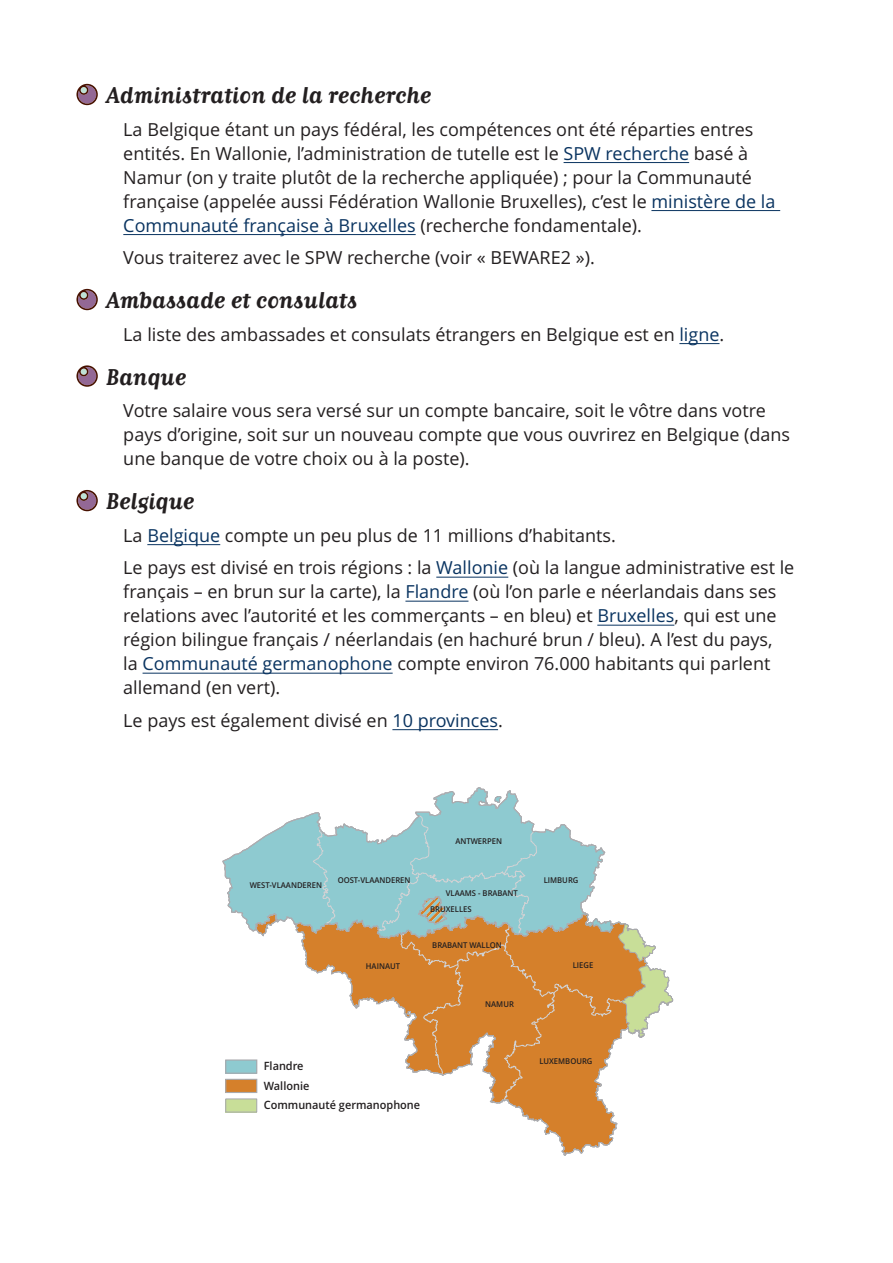
<style>
.page{position:relative;width:893px;height:1263px;background:#fff}
.page>*{position:absolute;margin:0;border:0;box-sizing:border-box;transform-origin:0 0}
.t1{font:700 22.5px "Matrix II Script";color:#231f20}
.t2{font:18px/24px "Open Sans";color:#231f20}
.t3{font:600 11.4px "Open Sans";color:#231f20;scale:.96 1}
.t4{font:600 7.95px/16.5px "Open Sans";color:#231f20;scale:.96 1}
.s1{color:#093360}
</style>
<div class="page">
<hr style="left:564px;top:162px;width:125px;height:1px;background:#093360">
<hr style="left:651px;top:210px;width:129px;height:1px;background:#093360">
<hr style="left:123px;top:234px;width:293px;height:1px;background:#093360">
<hr style="left:679px;top:343px;width:40px;height:1px;background:#093360">
<hr style="left:147px;top:544px;width:73px;height:1px;background:#093360">
<hr style="left:436px;top:577px;width:72px;height:1px;background:#093360">
<hr style="left:405px;top:601px;width:63px;height:1px;background:#093360">
<hr style="left:597px;top:625px;width:77px;height:1px;background:#093360">
<hr style="left:143px;top:673px;width:250px;height:1px;background:#093360">
<hr style="left:392px;top:729px;width:106px;height:1px;background:#093360">
<svg style="left:76px;top:84px;width:22px;height:21px"></svg>
<svg style="left:76px;top:289px;width:22px;height:21px"></svg>
<svg style="left:76px;top:365px;width:22px;height:22px"></svg>
<svg style="left:76px;top:490px;width:22px;height:21px"></svg>
<svg style="left:222px;top:787px;width:451px;height:369px"></svg>
<p class="t1" style="left:106px;top:81px;width:327px">Administration de la recherche</p>
<p class="t2" style="left:123px;top:117px;width:654px">La Belgique étant un pays fédéral, les compétences ont été réparties entres entités. En Wallonie, l’administration de tutelle est le <span class="s1">SPW recherche</span> basé à Namur (on y traite plutôt de la recherche appliquée) ; pour la Communauté française (appelée aussi Fédération Wallonie Bruxelles), c’est le <span class="s1">ministère de la Communauté française à Bruxelles</span> (recherche fondamentale).</p>
<p class="t2" style="left:123px;top:245px;width:473px">Vous traiterez avec le SPW recherche (voir « BEWARE2 »).</p>
<p class="t1" style="left:106px;top:286px;width:253px">Ambassade et consulats</p>
<p class="t2" style="left:123px;top:322px;width:602px">La liste des ambassades et consulats étrangers en Belgique est en <span class="s1">ligne</span>.</p>
<p class="t1" style="left:106px;top:363px;width:81px">Banque</p>
<p class="t2" style="left:123px;top:398px;width:668px">Votre salaire vous sera versé sur un compte bancaire, soit le vôtre dans votre pays d’origine, soit sur un nouveau compte que vous ouvrirez en Belgique (dans une banque de votre choix ou à la poste).</p>
<p class="t1" style="left:106px;top:487px;width:90px">Belgique</p>
<p class="t2" style="left:123px;top:518px;width:673px;line-height:32.5px">La <span class="s1">Belgique</span> compte un peu plus de 11 millions d’habitants.<br>Le pays est divisé en trois régions : la <span class="s1">Wallonie</span> (où la langue administrative est le</p>
<p class="t2" style="left:123px;top:579px;width:655px">français – en brun sur la carte), la <span class="s1">Flandre</span> (où l’on parle e néerlandais dans ses relations avec l’autorité et les commerçants – en bleu) et <span class="s1">Bruxelles</span>, qui est une région bilingue français / néerlandais (en hachuré brun / bleu). A l’est du pays, la <span class="s1">Communauté germanophone</span> compte environ 76.000 habitants qui parlent allemand (en vert).</p>
<p class="t2" style="left:123px;top:708px;width:381px">Le pays est également divisé en <span class="s1">10 provinces</span>.</p>
<p class="t4" style="left:250px;top:876px;width:77px">WEST-VLAANDEREN</p>
<p class="t4" style="left:338px;top:871px;width:77px">OOST-VLAANDEREN</p>
<p class="t4" style="left:366px;top:957px;width:37px">HAINAUT</p>
<p class="t4" style="left:455px;top:832px;width:50px">ANTWERPEN</p>
<p class="t4" style="left:430px;top:884px;width:93px;text-indent:16px">VLAAMS - BRABANT<br>BRUXELLES</p>
<p class="t4" style="left:432px;top:937px;width:74px">BRABANT WALLON</p>
<p class="t4" style="left:485px;top:996px;width:31px">NAMUR</p>
<p class="t3" style="left:264px;top:1058px;width:43px">Flandre</p>
<p class="t3" style="left:264px;top:1078px;width:49px">Wallonie</p>
<p class="t3" style="left:264px;top:1097px;width:164px">Communauté germanophone</p>
<p class="t4" style="left:544px;top:872px;width:38px">LIMBURG</p>
<p class="t4" style="left:573px;top:956px;width:23px">LIEGE</p>
<p class="t4" style="left:539px;top:1053px;width:57px">LUXEMBOURG</p>
</div>
